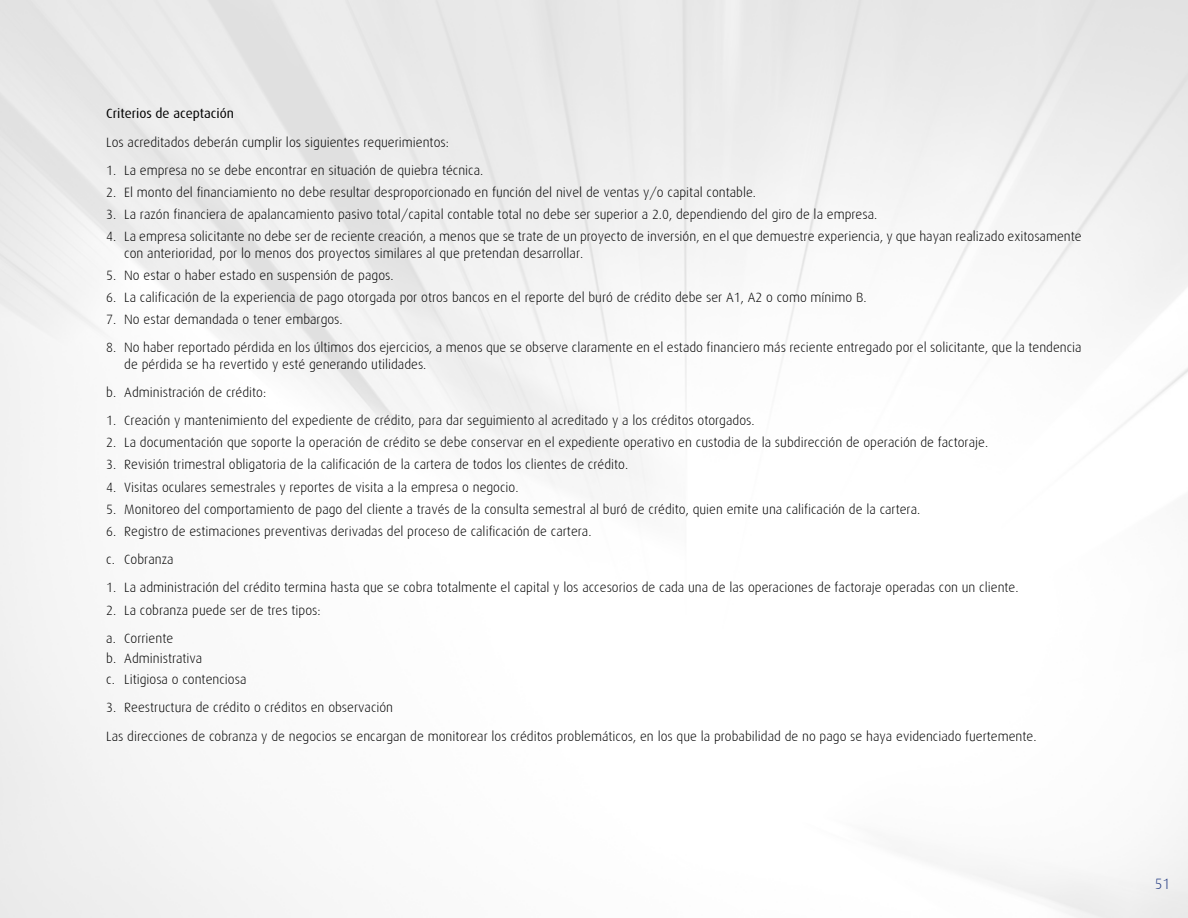
<style>
.page{position:relative;width:1188px;height:918px;background:#fff}
.page>*{position:absolute;margin:0;border:0;box-sizing:border-box;transform-origin:0 0}
.t1{font:300 15px "Dax";color:#243c83}
.t2{font:300 13.5px/28.2px "Dax";color:#000}
.t3{font:13.5px "Dax";color:#000}
</style>
<div class="page">
<p class="t3" style="left:106px;top:106px;width:129px">Criterios de aceptación</p>
<p class="t2" style="left:106px;top:128px;width:344px">Los acreditados deberán cumplir los siguientes requerimientos:</p>
<p class="t2" style="left:106px;top:156px;width:379px">1. La empresa no se debe encontrar en situación de quiebra técnica.</p>
<p class="t2" style="left:106px;top:178px;width:651px">2. El monto del financiamiento no debe resultar desproporcionado en función del nivel de ventas y/o capital contable.</p>
<p class="t2" style="left:106px;top:201px;width:773px">3. La razón financiera de apalancamiento pasivo total/capital contable total no debe ser superior a 2.0, dependiendo del giro de la empresa.</p>
<p class="t2" style="left:124px;top:229px;width:959px;line-height:16.2px;text-indent:-18px">4. La empresa solicitante no debe ser de reciente creación, a menos que se trate de un proyecto de inversión, en el que demuestre experiencia, y que hayan realizado exitosamente con anterioridad, por lo menos dos proyectos similares al que pretendan desarrollar.</p>
<p class="t2" style="left:106px;top:261px;width:289px">5. No estar o haber estado en suspensión de pagos.</p>
<p class="t2" style="left:106px;top:283px;width:762px">6. La calificación de la experiencia de pago otorgada por otros bancos en el reporte del buró de crédito debe ser A1, A2 o como mínimo B.</p>
<p class="t2" style="left:106px;top:306px;width:238px">7. No estar demandada o tener embargos.</p>
<p class="t2" style="left:124px;top:340px;width:959px;line-height:16.2px;text-indent:-18px">8. No haber reportado pérdida en los últimos dos ejercicios, a menos que se observe claramente en el estado financiero más reciente entregado por el solicitante, que la tendencia de pérdida se ha revertido y esté generando utilidades.</p>
<p class="t2" style="left:106px;top:378px;width:161px">b. Administración de crédito:</p>
<p class="t2" style="left:106px;top:406px;width:650px">1. Creación y mantenimiento del expediente de crédito, para dar seguimiento al acreditado y a los créditos otorgados.</p>
<p class="t2" style="left:106px;top:429px;width:883px">2. La documentación que soporte la operación de crédito se debe conservar en el expediente operativo en custodia de la subdirección de operación de factoraje.</p>
<p class="t2" style="left:106px;top:451px;width:523px">3. Revisión trimestral obligatoria de la calificación de la cartera de todos los clientes de crédito.</p>
<p class="t2" style="left:106px;top:473px;width:414px">4. Visitas oculares semestrales y reportes de visita a la empresa o negocio.</p>
<p class="t2" style="left:106px;top:495px;width:816px">5. Monitoreo del comportamiento de pago del cliente a través de la consulta semestral al buró de crédito, quien emite una calificación de la cartera.</p>
<p class="t2" style="left:106px;top:517px;width:487px">6. Registro de estimaciones preventivas derivadas del proceso de calificación de cartera. c. Cobranza</p>
<p class="t2" style="left:106px;top:574px;width:914px">1. La administración del crédito termina hasta que se cobra totalmente el capital y los accesorios de cada una de las operaciones de factoraje operadas con un cliente.</p>
<p class="t2" style="left:106px;top:596px;width:216px">2. La cobranza puede ser de tres tipos: a. Corriente</p>
<p class="t2" style="left:106px;top:649px;width:142px;line-height:20.7px">b. Administrativa<br>c. Litigiosa o contenciosa</p>
<p class="t2" style="left:106px;top:694px;width:932px">3. Reestructura de crédito o créditos en observación<br>Las direcciones de cobranza y de negocios se encargan de monitorear los créditos problemáticos, en los que la probabilidad de no pago se haya evidenciado fuertemente.</p>
<p class="t1" style="left:1155px;top:875px;width:17px">51</p>
</div>
